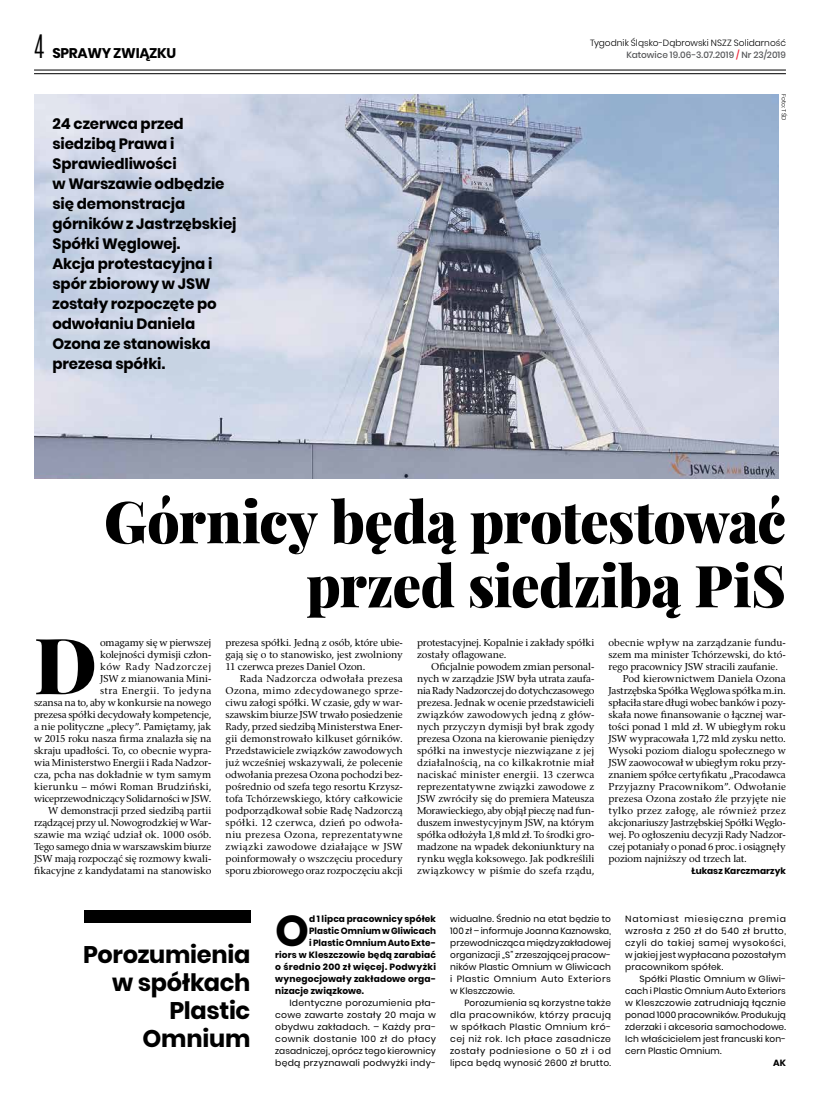
<style>
.page{position:relative;width:820px;height:1106px;background:#fff}
.page>*{position:absolute;margin:0;border:0;box-sizing:border-box;transform-origin:0 0}
.t1{font:900 77.7px "Playfair Display";color:#000}
.t2{font:900 58px/64px "Playfair Display";letter-spacing:-.015em;color:#000;text-align:right}
.t3{font:700 42.9px "Poppins";color:#000}
.t4{font:700 24px/28px "Poppins";letter-spacing:-.01em;color:#000;text-align:right}
.t5{font:700 15px/20px "Poppins";letter-spacing:-.01em;color:#000}
.t6{font:700 14px "Poppins";letter-spacing:-.025em;color:#000}
.t7{font:10px/12px "Rashel EFN";letter-spacing:-.005em;color:#000;text-align:justify}
.t8{font:10px "Rashel EFN";letter-spacing:.025em;color:#000}
.t9{font:10px "Rashel EFN";letter-spacing:.015em;color:#000}
.t10{font:9px/12px "Poppins";letter-spacing:.02em;color:#000;text-align:justify}
.t11{font:700 9px "Poppins";letter-spacing:.015em;color:#000}
.t12{font:300 9px "Poppins";color:#000}
.t13{font:500 9px "Poppins";color:#58595b}
.t14{font:300 6px "Poppins";letter-spacing:.005em;color:#000}
.s1{font-family:"Antonio";font-weight:300;font-size:27px}
.s2{color:#ed1c2e}
</style>
<div class="page">
<hr style="left:34px;top:70px;width:751px;height:1px;background:#000">
<hr style="left:34px;top:73px;width:751px;height:1px;background:#000">
<img style="left:34px;top:94px;width:744px;height:384px">
<div style="left:84px;top:910px;width:166px;height:12px;background:#000"></div>
<h3 class="t6" style="left:34px;top:45px;width:144px"><span class="s1">4</span> SPRAWY ZWIĄZKU</h3>
<p class="t5" style="left:52px;top:113px;width:185px">24 czerwca przed siedzibą Prawa i<br>Sprawiedliwości<br>w Warszawie odbędzie się demonstracja górników z Jastrzębskiej<br>Spółki Węglowej.<br>Akcja protestacyjna i spór zbiorowy w JSW zostały rozpoczęte po odwołaniu Daniela<br>Ozona ze stanowiska prezesa spółki.</p>
<p class="t12" style="left:590px;top:38px;width:197px">Tygodnik Śląsko-Dąbrowski NSZZ Solidarność</p>
<p class="t13" style="left:626px;top:50px;width:161px">Katowice 19.06-3.07.2019 <span class="s2">/</span> Nr 23/2019</p>
<p class="t14" style="left:787px;top:94px;width:28px;rotate:90deg">Foto: TŚD</p>
<h2 class="t2" style="left:104px;top:489px;width:683px">Górnicy będą protestować przed siedzibą PiS</h2>
<p class="t7" style="left:34px;top:636px;width:179px;text-align:right">omagamy się w pierwszej<br>kolejności dymisji człon-<br>ków Rady Nadzorczej<br>JSW z mianowania Mini-<br>stra Energii. To jedyna<br>szansa na to, aby w konkursie na nowego prezesa spółki decydowały kompetencje, a nie polityczne „plecy”. Pamiętamy, jak w 2015 roku nasza firma znalazła się na skraju upadłości. To, co obecnie wypra&shy;wia Ministerstwo Energii i Rada Nadzor&shy;cza, pcha nas dokładnie w tym samym kierunku – mówi Roman Brudziński, wiceprzewodniczący Solidarności w JSW.<br>W demonstracji przed siedzibą partii rządzącej przy ul. Nowogrodzkiej w War&shy;szawie ma wziąć udział ok. 1000 osób.<br>Tego samego dnia w warszawskim biurze JSW mają rozpocząć się rozmowy kwali&shy;fikacyjne z kandydatami na stanowisko</p>
<p class="t7" style="left:225px;top:636px;width:179px">prezesa spółki. Jedną z osób, które ubie&shy;gają się o to stanowisko, jest zwolniony 11 czerwca prezes Daniel Ozon.</p>
<h1 class="t1" style="left:34px;top:615px;width:65px">D</h1>
<p class="t7" style="left:225px;top:672px;width:179px;text-indent:14px">Rada Nadzorcza odwołała prezesa Ozona, mimo zdecydowanego sprze&shy;ciwu załogi spółki. W czasie, gdy w war&shy;szawskim biurze JSW trwało posiedzenie Rady, przed siedzibą Ministerstwa Ener&shy;gii demonstrowało kilkuset górników.<br>Przedstawiciele związków zawodowych już wcześniej wskazywali, że polecenie odwołania prezesa Ozona pochodzi bez&shy;pośrednio od szefa tego resortu Krzysz&shy;tofa Tchórzewskiego, który całkowicie podporządkował sobie Radę Nadzorczą spółki. 12 czerwca, dzień po odwoła&shy;niu prezesa Ozona, reprezentatywne związki zawodowe działające w JSW poinformowały o wszczęciu procedury sporu zbiorowego oraz rozpoczęciu akcji</p>
<p class="t7" style="left:417px;top:636px;width:179px">protestacyjnej. Kopalnie i zakłady spółki zostały oflagowane.</p>
<p class="t7" style="left:417px;top:660px;width:179px;text-indent:14px">Oficjalnie powodem zmian personal&shy;nych w zarządzie JSW była utrata zaufa&shy;nia Rady Nadzorczej do dotychczasowego prezesa. Jednak w ocenie przedstawicieli związków zawodowych jedną z głów&shy;nych przyczyn dymisji był brak zgody prezesa Ozona na kierowanie pieniędzy spółki na inwestycje niezwiązane z jej działalnością, na co kilkakrotnie miał naciskać minister energii. 13 czerwca reprezentatywne związki zawodowe z JSW zwróciły się do premiera Mateusza Morawieckiego, aby objął pieczę nad fun&shy;duszem inwestycyjnym JSW, na którym spółka odłożyła 1,8 mld zł. To środki gro&shy;madzone na wpadek dekoniunktury na rynku węgla koksowego. Jak podkreślili związkowcy w piśmie do szefa rządu,</p>
<p class="t9" style="left:608px;top:636px;width:179px">obecnie wpływ na zarządzanie fundu-</p>
<p class="t7" style="left:608px;top:648px;width:179px">szem ma minister Tchórzewski, do któ-</p>
<p class="t7" style="left:608px;top:660px;width:171px">rego pracownicy JSW stracili zaufanie.</p>
<p class="t7" style="left:622px;top:672px;width:165px">Pod kierownictwem Daniela Ozona</p>
<p class="t7" style="left:608px;top:684px;width:179px">Jastrzębska Spółka Węglowa spółka m.in.</p>
<p class="t7" style="left:608px;top:696px;width:179px">spłaciła stare długi wobec banków i pozy-</p>
<p class="t7" style="left:608px;top:708px;width:179px">skała nowe finansowanie o łącznej war-</p>
<p class="t7" style="left:608px;top:720px;width:179px">tości ponad 1 mld zł. W ubiegłym roku</p>
<p class="t7" style="left:608px;top:732px;width:179px">JSW wypracowała 1,72 mld zysku netto.</p>
<p class="t7" style="left:608px;top:744px;width:179px">Wysoki poziom dialogu społecznego w</p>
<p class="t7" style="left:608px;top:756px;width:179px">JSW zaowocował w ubiegłym roku przy-</p>
<p class="t7" style="left:608px;top:768px;width:179px">znaniem spółce certyfikatu „Pracodawca</p>
<p class="t8" style="left:608px;top:780px;width:179px">Przyjazny Pracownikom”. Odwołanie</p>
<p class="t7" style="left:608px;top:792px;width:179px">prezesa Ozona zostało źle przyjęte nie</p>
<p class="t8" style="left:608px;top:804px;width:179px">tylko przez załogę, ale również przez</p>
<p class="t7" style="left:608px;top:816px;width:179px">akcjonariuszy Jastrzębskiej Spółki Węglo-</p>
<p class="t7" style="left:608px;top:828px;width:179px">wej. Po ogłoszeniu decyzji Rady Nadzor-</p>
<p class="t7" style="left:608px;top:840px;width:179px">czej potaniały o ponad 6 proc. i osiągnęły</p>
<p class="t7" style="left:608px;top:852px;width:140px">poziom najniższy od trzech lat.</p>
<p class="t11" style="left:691px;top:866px;width:96px">Łukasz Karczmarzyk</p>
<h3 class="t4" style="left:83px;top:941px;width:169px">Porozumienia w spółkach<br>Plastic<br>Omnium</h3>
<h3 class="t3" style="left:275px;top:906px;width:35px">O</h3>
<p class="t11" style="left:309px;top:914px;width:128px">d 1 lipca pracownicy spółek</p>
<p class="t11" style="left:309px;top:926px;width:128px">Plastic Omnium w Gliwicach</p>
<p class="t11" style="left:309px;top:938px;width:128px">i Plastic Omnium Auto Exte-</p>
<p class="t11" style="left:275px;top:950px;width:162px">riors w Kleszczowie będą zarabiać</p>
<p class="t11" style="left:275px;top:962px;width:162px">o średnio 200 zł więcej. Podwyżki</p>
<p class="t11" style="left:275px;top:974px;width:162px">wynegocjowały zakładowe orga-</p>
<p class="t11" style="left:275px;top:986px;width:90px">nizacje związkowe.</p>
<p class="t10" style="left:275px;top:997px;width:162px;text-indent:14px">Identyczne porozumienia pła&shy;cowe zawarte zostały 20 maja w obydwu zakładach. – Każdy pra&shy;cownik dostanie 100 zł do płacy zasadniczej, oprócz tego kierownicy będą przyznawali podwyżki indy-</p>
<p class="t10" style="left:450px;top:913px;width:162px">widualne. Średnio na etat będzie to 100 zł – informuje Joanna Kaznowska, przewodnicząca międzyzakładowej organizacji „S” zrzeszającej pracow&shy;ników Plastic Omnium w Gliwicach i Plastic Omnium Auto Exteriors w Kleszczowie.</p>
<p class="t10" style="left:450px;top:997px;width:162px;text-indent:14px">Porozumienia są korzystne także dla pracowników, którzy pracują w spółkach Plastic Omnium kró&shy;cej niż rok. Ich płace zasadnicze zostały podniesione o 50 zł i od lipca będą wynosić 2600 zł brutto.</p>
<p class="t10" style="left:625px;top:913px;width:162px">Natomiast miesięczna premia wzrosła z 250 zł do 540 zł brutto, czyli do takiej samej wysokości, w jakiej jest wypłacana pozostałym pracownikom spółek.</p>
<p class="t10" style="left:625px;top:973px;width:162px;text-indent:14px">Spółki Plastic Omnium w Gliwi&shy;cach i Plastic Omnium Auto Exteriors w Kleszczowie zatrudniają łącznie ponad 1000 pracowników. Produkują zderzaki i akcesoria samochodowe.<br>Ich właścicielem jest francuski kon&shy;cern Plastic Omnium.</p>
<p class="t11" style="left:772px;top:1058px;width:14px">AK</p>
</div>
